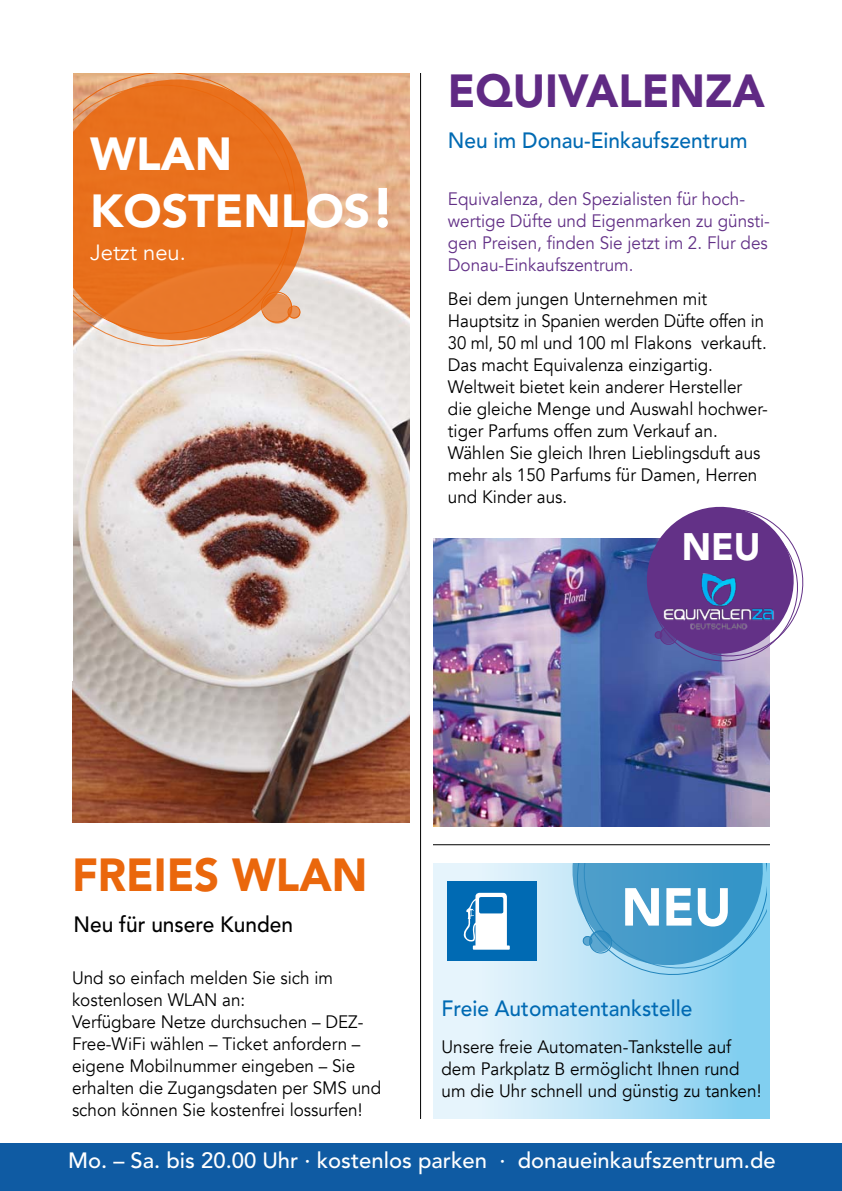
<style>
.page{position:relative;width:842px;height:1191px;background:#fff}
.page>*{position:absolute;margin:0;border:0;box-sizing:border-box;transform-origin:0 0}
.t1{font:900 53px "Avenir LT Std";color:#fff;scale:.95 1}
.t2{font:900 46px "Avenir LT Std";color:#fff}
.t3{font:900 46px "Avenir LT Std";color:#602a84;scale:.95 1}
.t4{font:900 46px "Avenir LT Std";color:#ea670c;scale:.95 1}
.t5{font:900 38px "Avenir LT Std";color:#fff;scale:.95 1}
.t6{font:500 22px "Avenir LT Std";color:#fff}
.t7{font:500 22px "Avenir LT Std";color:#006ab3;scale:.95 1}
.t8{font:500 22px "Avenir LT Std";color:#000;scale:.95 1}
.t9{font:22px "Avenir";color:#fff}
.t10{font:18px/22px "Avenir";color:#000;scale:.95 1}
.t11{font:18px/22px "Avenir";color:#633187;scale:.95 1}
.s1{font-size:55.8px}
</style>
<div class="page">
<div style="left:433px;top:863px;width:337px;height:256px;background:linear-gradient(to right,#f5f9fe,#7dcdef)"></div>
<div style="left:0;top:1143px;width:842px;height:48px;background:#0f5ba3"></div>
<hr style="left:420px;top:72px;width:1px;height:1047px;background:#000">
<hr style="left:433px;top:844px;width:337px;height:1px;background:#000">
<div style="left:447px;top:881px;width:90px;height:80px;background:#006ab3"></div>
<svg style="left:464px;top:892px;width:45px;height:57px"></svg>
<svg style="left:570px;top:863px;width:197px;height:113px;background:#59aad4"></svg>
<img style="left:433px;top:539px;width:337px;height:287px">
<svg style="left:637px;top:506px;width:167px;height:156px"></svg>
<img style="left:658px;top:570px;width:121px;height:63px">
<img style="left:72px;top:73px;width:337px;height:749px">
<div style="left:47px;top:79px;width:261px;height:261px;background:linear-gradient(to bottom,#e96f1a,#e97524);border-radius:50%"></div>
<svg style="left:260px;top:290px;width:41px;height:36px"></svg>
<div style="left:0;top:0;width:72px;height:680px;background:#fff"></div>
<h2 class="t3" style="left:448px;top:63px;width:335px">EQUIVALENZA</h2>
<h2 class="t2" style="left:90px;top:126px;width:77px">WLAN</h2>
<p class="t7" style="left:448px;top:127px;width:317px">Neu im Donau-Einkaufszentrum</p>
<h2 class="t2" style="left:90px;top:184px;width:306px">KOSTENLOS<span class="s1">!</span></h2>
<p class="t9" style="left:90px;top:240px;width:97px">Jetzt neu.</p>
<p class="t11" style="left:448px;top:188px;width:340px">Equivalenza, den Spezialisten für hoch&shy;wertige Düfte und Eigenmarken zu günsti&shy;gen Preisen, finden Sie jetzt im 2. Flur des Donau-Einkaufszentrum.</p>
<p class="t10" style="left:448px;top:288px;width:338px">Bei dem jungen Unternehmen mit Hauptsitz in Spanien werden Düfte offen in 30 ml, 50 ml und 100 ml Flakons verkauft.<br>Das macht Equivalenza einzigartig.<br>Weltweit bietet kein anderer Hersteller die gleiche Menge und Auswahl hochwer&shy;tiger Parfums offen zum Verkauf an.<br>Wählen Sie gleich Ihren Lieblingsduft aus mehr als 150 Parfums für Damen, Herren und Kinder aus.</p>
<h3 class="t5" style="left:682px;top:523px;width:27px">NEU</h3>
<h2 class="t4" style="left:72px;top:847px;width:246px">FREIES WLAN</h2>
<p class="t8" style="left:74px;top:911px;width:233px">Neu für unsere Kunden</p>
<p class="t10" style="left:72px;top:966px;width:327px">Und so einfach melden Sie sich im kostenlosen WLAN an:<br>Verfügbare Netze durchsuchen – DEZ-Free-WiFi wählen – Ticket anfordern – eigene Mobilnummer eingeben – Sie erhalten die Zugangsdaten per SMS und schon können Sie kostenfrei lossurfen!</p>
<h1 class="t1" style="left:621px;top:875px;width:117px">NEU</h1>
<p class="t7" style="left:441px;top:995px;width:266px">Freie Automatentankstelle</p>
<p class="t10" style="left:441px;top:1036px;width:338px">Unsere freie Automaten-Tankstelle auf dem Parkplatz B ermöglicht Ihnen rund um die Uhr schnell und günstig zu tanken!</p>
<p class="t6" style="left:68px;top:1147px;width:709px">Mo. – Sa. bis 20.00 Uhr · kostenlos parken · donaueinkaufszentrum.de</p>
</div>
